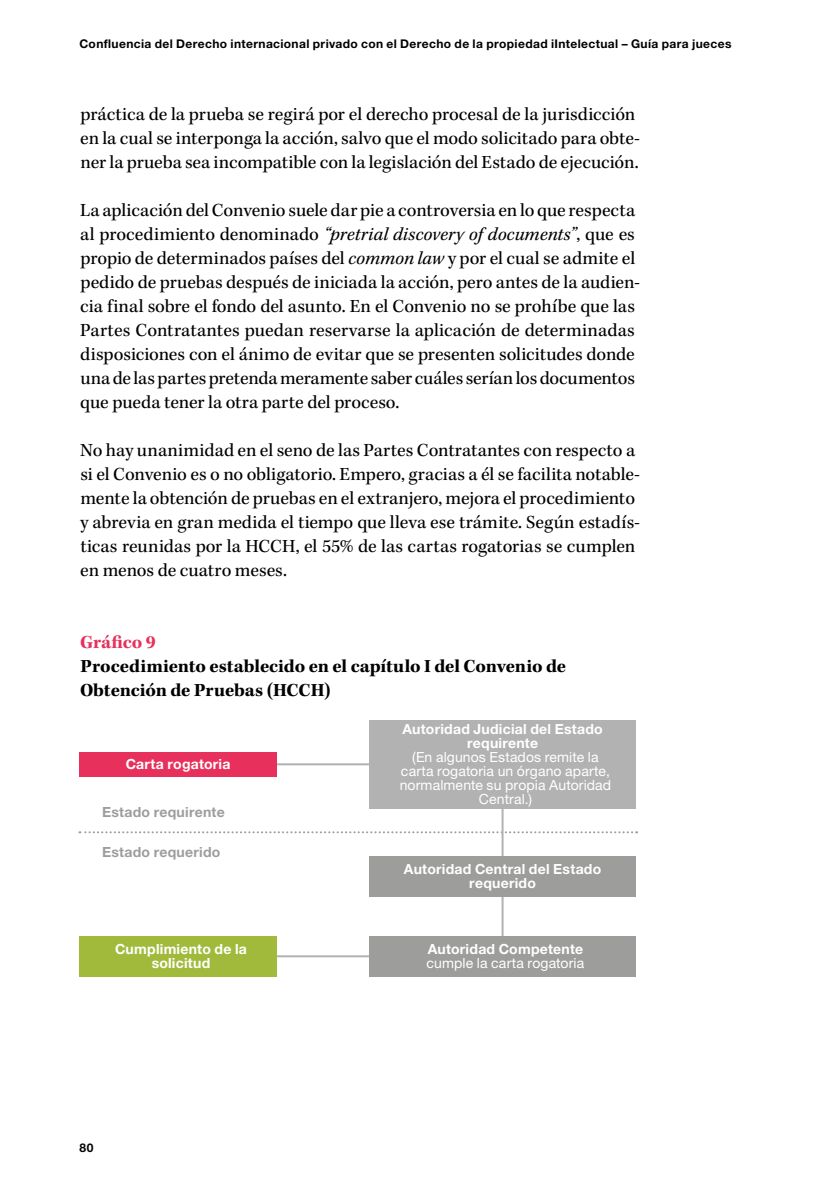
<style>
.page{position:relative;width:840px;height:1191px;background:#fff}
.page>*{position:absolute;margin:0;border:0;box-sizing:border-box;transform-origin:0 0}
.t1{font:19px/24px "Kepler Std";color:#000}
.t2{font:700 19px/24px "Kepler Std";letter-spacing:-.005em;color:#000}
.t3{font:700 19px "Kepler Std";color:#e7305c}
.t4{font:700 14px/14px "Helvetica Neue LT Std";letter-spacing:.015em;color:#fff;text-align:center}
.t5{font:14px/14px "Helvetica Neue LT Std";letter-spacing:.01em;color:#fff;text-align:center}
.t6{font:700 14px "Helvetica Neue LT Std";letter-spacing:.02em;color:#9d9d9c}
.t7{font:700 12px "Helvetica Neue LT Std";letter-spacing:.03em;color:#000}
.s1{font-style:italic}
</style>
<div class="page">
<svg style="left:79px;top:831px;width:557px;height:2px"></svg>
<div style="left:274px;top:763px;width:229px;height:194px;border:2px solid #b3b2b2"></div>
<div style="left:79px;top:752px;width:198px;height:24px;background:#e7305c"></div>
<div style="left:79px;top:936px;width:198px;height:40px;background:#a2ba3b"></div>
<div style="left:369px;top:720px;width:266px;height:88px;background:#b3b2b2"></div>
<div style="left:369px;top:856px;width:266px;height:40px;background:#9d9d9c"></div>
<div style="left:369px;top:936px;width:266px;height:40px;background:#9d9d9c"></div>
<p class="t7" style="left:79px;top:36px;width:653px">Confluencia del Derecho internacional privado con el Derecho de la propiedad iIntelectual – Guía para jueces</p>
<p class="t1" style="left:80px;top:103px;width:561px">práctica de la prueba se regirá por el derecho procesal de la jurisdicción en la cual se interponga la acción, salvo que el modo solicitado para obte&shy;ner la prueba sea incompatible con la legislación del Estado de ejecución.</p>
<p class="t1" style="left:80px;top:199px;width:561px">La aplicación del Convenio suele dar pie a controversia en lo que respecta al procedimiento denominado <span class="s1">“pretrial discovery of documents”</span>, que es propio de determinados países del <span class="s1">common law</span> y por el cual se admite el pedido de pruebas después de iniciada la acción, pero antes de la audien&shy;cia final sobre el fondo del asunto. En el Convenio no se prohíbe que las Partes Contratantes puedan reservarse la aplicación de determinadas disposiciones con el ánimo de evitar que se presenten solicitudes donde una de las partes pretenda meramente saber cuáles serían los documentos que pueda tener la otra parte del proceso.</p>
<p class="t1" style="left:80px;top:439px;width:561px">No hay unanimidad en el seno de las Partes Contratantes con respecto a si el Convenio es o no obligatorio. Empero, gracias a él se facilita notable&shy;mente la obtención de pruebas en el extranjero, mejora el procedimiento y abrevia en gran medida el tiempo que lleva ese trámite. Según estadís&shy;ticas reunidas por la HCCH, el 55% de las cartas rogatorias se cumplen en menos de cuatro meses.</p>
<p class="t3" style="left:80px;top:631px;width:77px">Gráfico 9</p>
<p class="t2" style="left:80px;top:655px;width:487px">Procedimiento establecido en el capítulo I del Convenio de<br>Obtención de Pruebas (HCCH)</p>
<p class="t4" style="left:126px;top:757px;width:106px">Carta rogatoria</p>
<p class="t6" style="left:102px;top:803px;width:124px">Estado requirente</p>
<p class="t6" style="left:102px;top:843px;width:120px">Estado requerido</p>
<p class="t4" style="left:115px;top:942px;width:133px">Cumplimiento de la solicitud</p>
<p class="t7" style="left:79px;top:1140px;width:15px">80</p>
<p class="t4" style="left:402px;top:722px;width:202px">Autoridad Judicial del Estado requirente</p>
<p class="t5" style="left:399px;top:750px;width:213px">(En algunos Estados remite la carta rogatoria un órgano aparte, normalmente su propia Autoridad<br>Central.)</p>
<p class="t4" style="left:404px;top:862px;width:199px">Autoridad Central del Estado requerido</p>
<p class="t4" style="left:427px;top:942px;width:157px">Autoridad Competente</p>
<p class="t5" style="left:426px;top:956px;width:159px">cumple la carta rogatoria</p>
</div>
